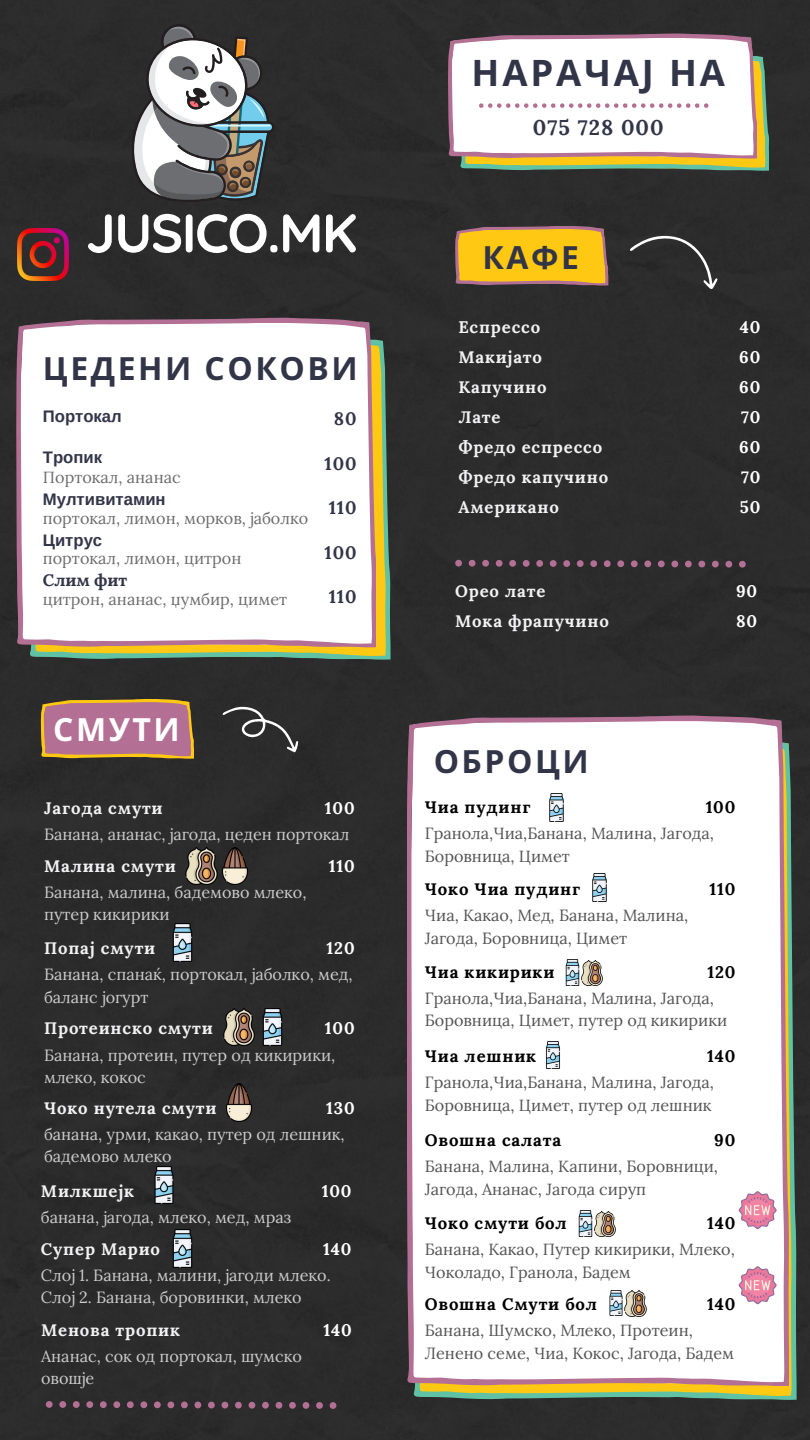
<style>
.page{position:relative;width:810px;height:1440px;background:#2c2c2c}
.page>*{position:absolute;margin:0;border:0;box-sizing:border-box;transform-origin:0 0}
.t1{font:700 54.4px "Quicksand";letter-spacing:-.03em;color:#fff}
.t2{font:700 36.5px "Noto Sans";letter-spacing:.08em;color:#323548}
.t3{font:700 31.9px "Noto Sans";letter-spacing:.08em;color:#323548}
.t4{font:700 31.9px "Noto Sans";letter-spacing:.08em;color:#fff}
.t5{font:700 21.3px "Lora";letter-spacing:.05em;color:#323548}
.t6{font:700 18px "Lora";letter-spacing:.05em;color:#323548}
.t7{font:700 16.7px/30px "Lora";letter-spacing:.05em;color:#f2f2f4}
.t8{font:700 16.7px "Lora";letter-spacing:.05em;color:#000}
.t9{font:700 16.7px/30px "Lora";letter-spacing:.05em;color:#fff;text-align:justify}
.t10{font:700 16.7px "Arimo";color:#323548}
.t11{font:700 16.7px "Lora";color:#323548}
.t12{font:16.2px/22.5px "Lora";color:#545454}
.t13{font:16.2px/22.5px "Lora";color:#cbcbcb}
.t14{font:16.2px "Lora";color:#6d6d6d}
</style>
<div class="page">
<svg style="left:29px;top:336px;width:362px;height:324px"></svg>
<svg style="left:413px;top:738px;width:384px;height:661px"></svg>
<svg style="left:16px;top:318px;width:360px;height:330px"></svg>
<svg style="left:407px;top:716px;width:381px;height:670px"></svg>
<svg style="left:455px;top:226px;width:153px;height:59px"></svg>
<svg style="left:41px;top:699px;width:153px;height:60px"></svg>
<svg style="left:219px;top:696px;width:85px;height:64px"></svg>
<div style="left:626px;top:221px;width:101px;height:69px;background:#2c2c2c"></div>
<svg style="left:46px;top:1401px;width:290px;height:8px"></svg>
<svg style="left:455px;top:560px;width:291px;height:8px"></svg>
<svg style="left:128px;top:22px;width:146px;height:182px"></svg>
<img style="left:220px;top:847px;width:34px;height:38px">
<img style="left:183px;top:847px;width:37px;height:38px">
<img style="left:220px;top:1008px;width:34px;height:38px">
<img style="left:254px;top:1008px;width:37px;height:38px">
<img style="left:164px;top:924px;width:37px;height:37px">
<img style="left:220px;top:1084px;width:38px;height:37px">
<img style="left:145px;top:1166px;width:38px;height:38px">
<img style="left:164px;top:1230px;width:37px;height:37px">
<img style="left:543px;top:794px;width:28px;height:28px">
<img style="left:586px;top:874px;width:28px;height:28px">
<img style="left:540px;top:1041px;width:27px;height:27px">
<svg style="left:739px;top:1191px;width:38px;height:38px"></svg>
<svg style="left:739px;top:1266px;width:38px;height:38px"></svg>
<img style="left:603px;top:1290px;width:26px;height:26px">
<img style="left:623px;top:1291px;width:25px;height:25px">
<img style="left:573px;top:1211px;width:19px;height:26px">
<img style="left:592px;top:1211px;width:26px;height:26px">
<img style="left:560px;top:960px;width:19px;height:26px">
<img style="left:579px;top:960px;width:26px;height:26px">
<img style="left:17px;top:229px;width:52px;height:51px">
<svg style="left:448px;top:33px;width:321px;height:138px"></svg>
<h1 class="t1" style="left:86px;top:198px;width:273px">JUSICO.MK</h1>
<h3 class="t3" style="left:43px;top:346px;width:316px">ЦЕДЕНИ СОКОВИ</h3>
<p class="t10" style="left:43px;top:407px;width:80px">Портокал</p>
<p class="t10" style="left:43px;top:448px;width:61px">Тропик</p>
<p class="t10" style="left:43px;top:490px;width:124px">Мултивитамин</p>
<p class="t10" style="left:43px;top:531px;width:61px">Цитрус</p>
<p class="t11" style="left:43px;top:570px;width:86px">Слим фит</p>
<p class="t14" style="left:43px;top:467px;width:139px">Портокал, ананас</p>
<p class="t14" style="left:43px;top:507px;width:267px">портокал, лимон, морков, јаболко</p>
<p class="t14" style="left:43px;top:548px;width:200px">портокал, лимон, цитрон</p>
<p class="t14" style="left:43px;top:588px;width:246px">цитрон, ананас, џумбир, цимет</p>
<p class="t6" style="left:334px;top:407px;width:24px">80</p>
<p class="t6" style="left:325px;top:452px;width:33px">100</p>
<p class="t6" style="left:329px;top:496px;width:29px">110</p>
<p class="t6" style="left:325px;top:541px;width:33px">100</p>
<p class="t6" style="left:329px;top:585px;width:29px">110</p>
<h3 class="t4" style="left:53px;top:707px;width:128px">СМУТИ</h3>
<p class="t7" style="left:44px;top:793px;width:120px">Јагода смути</p>
<p class="t9" style="left:325px;top:793px;width:31px">100</p>
<p class="t13" style="left:44px;top:823px;width:307px">Банана, ананас, јагода, цеден портокал</p>
<p class="t7" style="left:44px;top:851px;width:133px">Малина смути</p>
<p class="t9" style="left:329px;top:851px;width:27px">110</p>
<p class="t13" style="left:44px;top:881px;width:264px">Банана, малина, бадемово млеко, путер кикирики</p>
<p class="t7" style="left:44px;top:933px;width:113px">Попај смути</p>
<p class="t9" style="left:327px;top:933px;width:30px">120</p>
<p class="t13" style="left:44px;top:963px;width:310px">Банана, спанаќ, портокал, јаболко, мед, баланс јогурт</p>
<p class="t7" style="left:44px;top:1013px;width:170px">Протеинско смути</p>
<p class="t9" style="left:325px;top:1013px;width:31px">100</p>
<p class="t13" style="left:44px;top:1043px;width:293px">Банана, протеин, путер од кикирики, млеко, кокос</p>
<p class="t7" style="left:44px;top:1092px;width:174px">Чоко нутела смути</p>
<p class="t9" style="left:326px;top:1092px;width:30px">130</p>
<p class="t13" style="left:44px;top:1122px;width:302px">банана, урми, какао, путер од лешник, бадемово млеко</p>
<p class="t7" style="left:41px;top:1175px;width:95px">Милкшејк</p>
<p class="t9" style="left:322px;top:1175px;width:31px">100</p>
<p class="t13" style="left:41px;top:1206px;width:252px">банана, јагода, млеко, мед, мраз</p>
<p class="t7" style="left:41px;top:1234px;width:121px">Супер Марио</p>
<p class="t9" style="left:323px;top:1234px;width:30px">140</p>
<p class="t13" style="left:41px;top:1264px;width:291px">Слој 1. Банана, малини, јагоди млеко.<br>Слој 2. Банана, боровинки, млеко</p>
<p class="t7" style="left:41px;top:1314px;width:140px">Менова тропик</p>
<p class="t9" style="left:323px;top:1314px;width:30px">140</p>
<p class="t13" style="left:41px;top:1345px;width:262px">Ананас, сок од портокал, шумско овошје</p>
<h2 class="t2" style="left:472px;top:47px;width:255px">НАРАЧАЈ НА</h2>
<h3 class="t5" style="left:533px;top:114px;width:132px">075 728 000</h3>
<h3 class="t3" style="left:483px;top:235px;width:98px">КАФЕ</h3>
<p class="t7" style="left:458px;top:312px;width:151px">Еспрессо<br>Макијато<br>Капучино<br>Лате<br>Фредо еспрессо<br>Фредо капучино<br>Американо</p>
<p class="t9" style="left:739px;top:312px;width:23px">40<br>60<br>60<br>70<br>60<br>70<br>50</p>
<p class="t7" style="left:455px;top:576px;width:155px">Орео лате<br>Мока фрапучино</p>
<p class="t9" style="left:736px;top:576px;width:23px">90<br>80</p>
<h3 class="t3" style="left:434px;top:739px;width:157px">ОБРОЦИ</h3>
<p class="t8" style="left:425px;top:797px;width:107px">Чиа пудинг</p>
<p class="t8" style="left:706px;top:797px;width:31px">100</p>
<p class="t12" style="left:425px;top:822px;width:291px">Гранола,Чиа,Банана, Малина, Јагода,<br>Боровница, Цимет</p>
<p class="t8" style="left:425px;top:878px;width:157px">Чоко Чиа пудинг</p>
<p class="t8" style="left:710px;top:878px;width:27px">110</p>
<p class="t12" style="left:425px;top:904px;width:265px">Чиа, Какао, Мед, Банана, Малина,<br>Јагода, Боровница, Цимет</p>
<p class="t8" style="left:425px;top:961px;width:131px">Чиа кикирики</p>
<p class="t8" style="left:707px;top:961px;width:30px">120</p>
<p class="t12" style="left:425px;top:987px;width:304px">Гранола,Чиа,Банана, Малина, Јагода,<br>Боровница, Цимет, путер од кикирики</p>
<p class="t8" style="left:425px;top:1045px;width:113px">Чиа лешник</p>
<p class="t8" style="left:707px;top:1045px;width:30px">140</p>
<p class="t12" style="left:425px;top:1071px;width:291px">Гранола,Чиа,Банана, Малина, Јагода,<br>Боровница, Цимет, путер од лешник</p>
<p class="t8" style="left:425px;top:1129px;width:138px">Овошна салата</p>
<p class="t8" style="left:714px;top:1129px;width:23px">90</p>
<p class="t12" style="left:425px;top:1155px;width:295px">Банана, Малина, Капини, Боровници,<br>Јагода, Ананас, Јагода сируп</p>
<p class="t8" style="left:425px;top:1212px;width:144px">Чоко смути бол</p>
<p class="t8" style="left:707px;top:1212px;width:30px">140</p>
<p class="t12" style="left:425px;top:1238px;width:312px">Банана, Какао, Путер кикирики, Млеко,<br>Чоколадо, Гранола, Бадем</p>
<p class="t8" style="left:425px;top:1293px;width:174px">Овошна Смути бол</p>
<p class="t8" style="left:707px;top:1293px;width:30px">140</p>
<p class="t12" style="left:425px;top:1319px;width:311px">Банана, Шумско, Млеко, Протеин,<br>Ленено семе, Чиа, Кокос, Јагода, Бадем</p>
</div>
